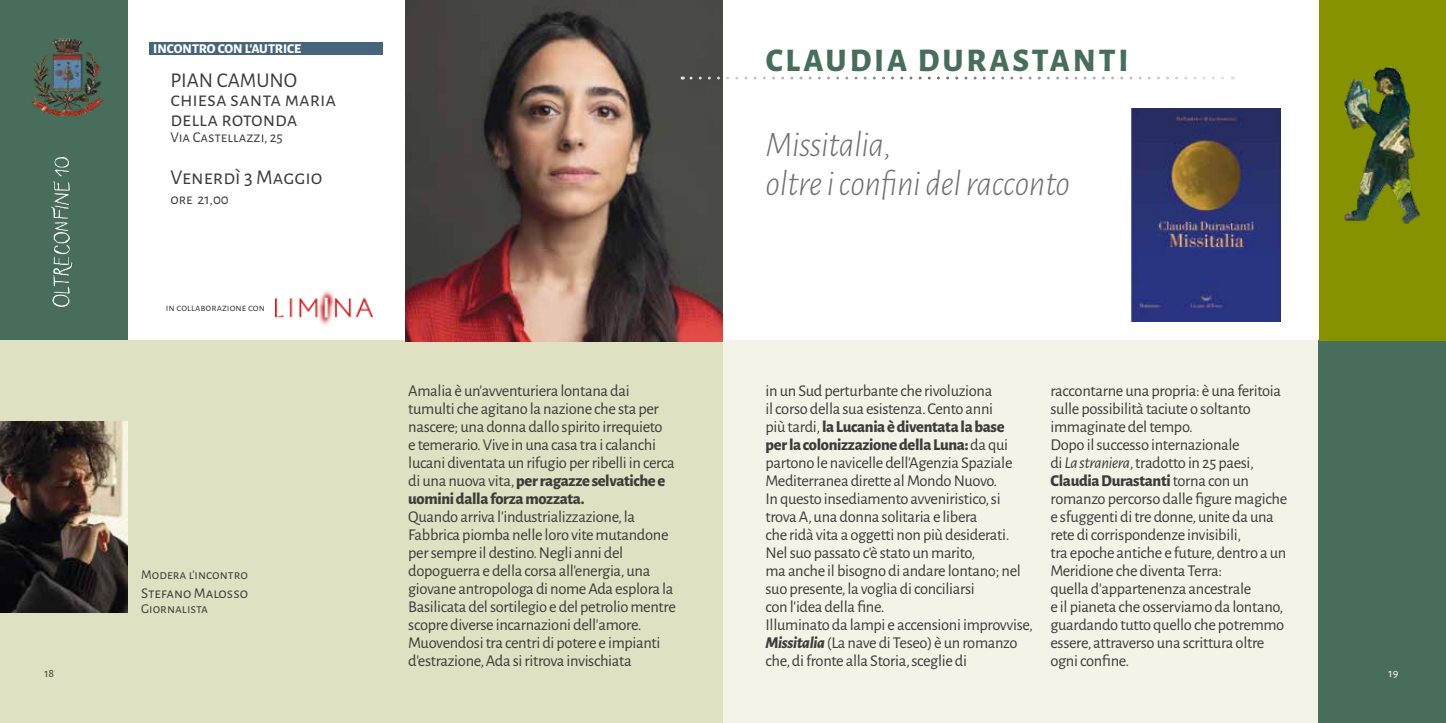
<style>
.page{position:relative;width:1446px;height:723px;background:#fff}
.page>*{position:absolute;margin:0;border:0;box-sizing:border-box;transform-origin:0 0}
.t1{font:italic 300 36px/39px "Alegreya Sans";letter-spacing:-.01em;color:#706f6f}
.t2{font:800 33px "Alegreya Sans";letter-spacing:.085em;color:#486e5b}
.t3{font:21px/19.5px "Alegreya Sans SC";color:#3c3c3b}
.t4{font:16.5px/18px "Alegreya Sans";letter-spacing:-.02em;color:#3c3c3b}
.t5{font:15px "Alegreya Sans SC";color:#3c3c3b}
.t6{font:13.5px "Alegreya Sans SC";color:#3c3c3b}
.t7{font:800 13.5px "Alegreya Sans";color:#fff}
.t8{font:12px "Alegreya Sans";color:#3c3c3b}
.t9{font:12px "Alegreya Sans";color:#fff}
.t10{font:10.5px "Alegreya Sans SC";color:#3c3c3b}
.s1{font-weight:800}
.s2{font-weight:800;font-style:italic}
.s3{font-style:italic}
</style>
<div class="page">
<div style="left:723px;top:340px;width:723px;height:383px;background:#f3f3e7"></div>
<div style="left:1318px;top:340px;width:128px;height:383px;background:#486e5b"></div>
<div style="left:0;top:0;width:128px;height:340px;background:#486e5b"></div>
<img style="left:51px;top:157px;width:21px;height:150px">
<div style="left:0;top:340px;width:723px;height:383px;background:#dfe1c2"></div>
<img style="left:31px;top:39px;width:73px;height:77px">
<div style="left:149px;top:43px;width:234px;height:12px;background:#46657a"></div>
<img style="left:405px;top:0;width:318px;height:341px">
<img style="left:1131px;top:108px;width:149px;height:213px">
<svg style="left:691px;top:77px;width:542px;height:3px"></svg>
<img style="left:0;top:421px;width:128px;height:191px">
<div style="left:1320px;top:0;width:126px;height:340px;background:#879200"></div>
<img style="left:1344px;top:66px;width:76px;height:158px">
<img style="left:276px;top:290px;width:96px;height:35px">
<p class="t7" style="left:153px;top:39px;width:149px">INCONTRO CON L'AUTRICE</p>
<p class="t3" style="left:170px;top:69px;width:168px">PIAN CAMUNO chiesa santa maria della rotonda</p>
<p class="t5" style="left:170px;top:127px;width:114px">Via Castellazzi, 25</p>
<p class="t3" style="left:170px;top:167px;width:154px">Venerdì 3 Maggio</p>
<p class="t5" style="left:170px;top:189px;width:60px">ore 21,00</p>
<p class="t10" style="left:166px;top:301px;width:101px">in collaborazione con</p>
<h2 class="t2" style="left:766px;top:35px;width:364px">CLAUDIA DURASTANTI</h2>
<h1 class="t1" style="left:765px;top:124px;width:306px">Missitalia,<br>oltre i confini del racconto</h1>
<p class="t4" style="left:765px;top:381px;width:269px">in un Sud perturbante che rivoluziona<br>il corso della sua esistenza. Cento anni<br>più tardi, <span class="s1">la Lucania è diventata la base<br>per la colonizzazione della Luna:</span> da qui partono le navicelle dell’Agenzia Spaziale Mediterranea dirette al Mondo Nuovo.<br>In questo insediamento avveniristico, si trova A, una donna solitaria e libera<br>che ridà vita a oggetti non più desiderati.<br>Nel suo passato c’è stato un marito,<br>ma anche il bisogno di andare lontano; nel suo presente, la voglia di conciliarsi<br>con l’idea della fine.<br>Illuminato da lampi e accensioni improvvise, <span class="s2">Missitalia</span> (La nave di Teseo) è un romanzo che, di fronte alla Storia, sceglie di</p>
<p class="t4" style="left:1050px;top:381px;width:238px">raccontarne una propria: è una feritoia sulle possibilità taciute o soltanto immaginate del tempo.<br>Dopo il successo internazionale<br>di <span class="s3">La straniera</span>, tradotto in 25 paesi, <span class="s1">Claudia Durastanti</span> torna con un romanzo percorso dalle figure magiche e sfuggenti di tre donne, unite da una rete di corrispondenze invisibili,<br>tra epoche antiche e future, dentro a un Meridione che diventa Terra:<br>quella d’appartenenza ancestrale<br>e il pianeta che osserviamo da lontano, guardando tutto quello che potremmo essere, attraverso una scrittura oltre ogni confine.</p>
<p class="t4" style="left:408px;top:381px;width:268px">Amalia è un’avventuriera lontana dai tumulti che agitano la nazione che sta per nascere; una donna dallo spirito irrequieto<br>e temerario. Vive in una casa tra i calanchi lucani diventata un rifugio per ribelli in cerca di una nuova vita, <span class="s1">per ragazze selvatiche e uomini dalla forza mozzata.</span></p>
<p class="t4" style="left:408px;top:507px;width:269px">Quando arriva l’industrializzazione, la Fabbrica piomba nelle loro vite mutandone per sempre il destino. Negli anni del dopoguerra e della corsa all’energia, una giovane antropologa di nome Ada esplora la Basilicata del sortilegio e del petrolio mentre scopre diverse incarnazioni dell’amore.<br>Muovendosi tra centri di potere e impianti d’estrazione, Ada si ritrova invischiata</p>
<p class="t6" style="left:141px;top:565px;width:108px">Modera l’incontro</p>
<p class="t5" style="left:141px;top:583px;width:108px">Stefano Malosso</p>
<p class="t6" style="left:141px;top:599px;width:68px">Giornalista</p>
<p class="t8" style="left:44px;top:665px;width:11px">18</p>
<p class="t9" style="left:1388px;top:665px;width:11px">19</p>
</div>
